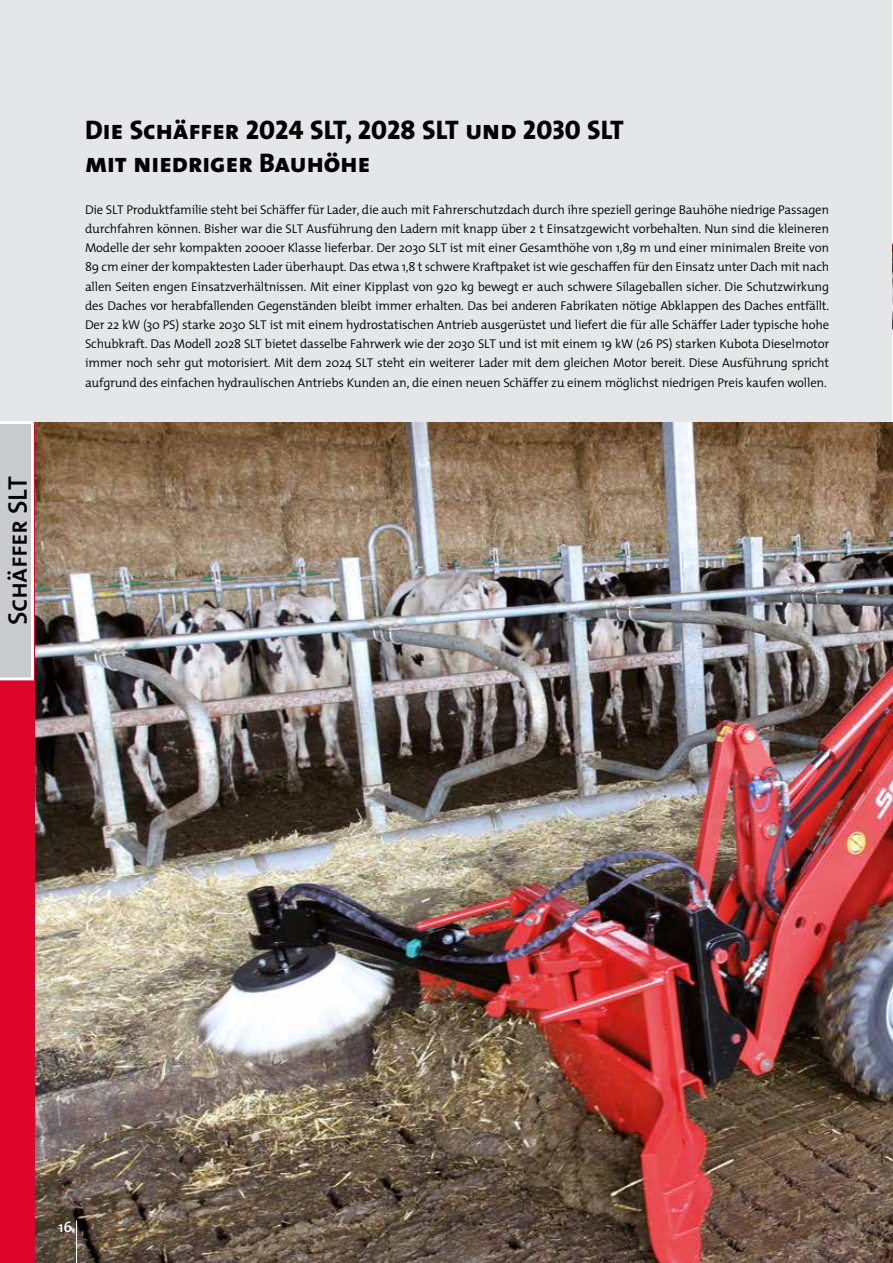
<style>
.page{position:relative;width:893px;height:1263px;background:#fff}
.page>*{position:absolute;margin:0;border:0;box-sizing:border-box;transform-origin:0 0}
.t1{font:27px/32.4px "The Mix Extra Bold Caps";color:#000}
.t2{font:27px "The Mix Semi Bold Caps";letter-spacing:-.02em;color:#000}
.t3{font:600 15px "The Mix";color:#fff}
.t4{font:300 12.75px/19.2px "The Mix";letter-spacing:-.015em;color:#000;text-align:justify}
</style>
<div class="page">
<img style="left:34px;top:421px;width:859px;height:842px">
<div style="left:0;top:421px;width:34px;height:842px;background:#dd052b"></div>
<hr style="left:76px;top:1220px;width:1px;height:43px;background:#fff">
<div style="left:0;top:0;width:893px;height:421px;background:#e4e6e7"></div>
<hr style="left:892px;top:0;width:1px;height:421px;background:#fff">
<img style="left:892px;top:242px;width:1px;height:93px">
<svg style="left:0;top:421px;width:34px;height:259px;background:#ccd0d2"></svg>
<h1 class="t2" style="left:0;top:625px;width:150px;rotate:-90deg">Schäffer SLT</h1>
<h1 class="t1" style="left:85px;top:114px;width:540px">Die Schäffer 2024 SLT, 2028 SLT und 2030 SLT mit niedriger Bauhöhe</h1>
<p class="t4" style="left:85px;top:200px;width:746px">Die SLT Produktfamilie steht bei Schäffer für Lader, die auch mit Fahrerschutzdach durch ihre speziell geringe Bauhöhe niedrige Passagen durchfahren können. Bisher war die SLT Ausführung den Ladern mit knapp über 2 t Einsatzgewicht vorbehalten. Nun sind die kleineren Modelle der sehr kompakten 2000er Klasse lieferbar. Der 2030 SLT ist mit einer Gesamthöhe von 1,89 m und einer minimalen Breite von 89 cm einer der kompaktesten Lader überhaupt. Das etwa 1,8 t schwere Kraftpaket ist wie geschaffen für den Einsatz unter Dach mit nach allen Seiten engen Einsatzverhältnissen. Mit einer Kipplast von 920 kg bewegt er auch schwere Silageballen sicher. Die Schutzwirkung des Daches vor herabfallenden Gegenständen bleibt immer erhalten. Das bei anderen Fabrikaten nötige Abklappen des Daches entfällt.<br>Der 22 kW (30 PS) starke 2030 SLT ist mit einem hydrostatischen Antrieb ausgerüstet und liefert die für alle Schäffer Lader typische hohe Schubkraft. Das Modell 2028 SLT bietet dasselbe Fahrwerk wie der 2030 SLT und ist mit einem 19 kW (26 PS) starken Kubota Dieselmotor immer noch sehr gut motorisiert. Mit dem 2024 SLT steht ein weiterer Lader mit dem gleichen Motor bereit. Diese Ausführung spricht aufgrund des einfachen hydraulischen Antriebs Kunden an, die einen neuen Schäffer zu einem möglichst niedrigen Preis kaufen wollen.</p>
<p class="t3" style="left:58px;top:1217px;width:15px">16</p>
</div>
